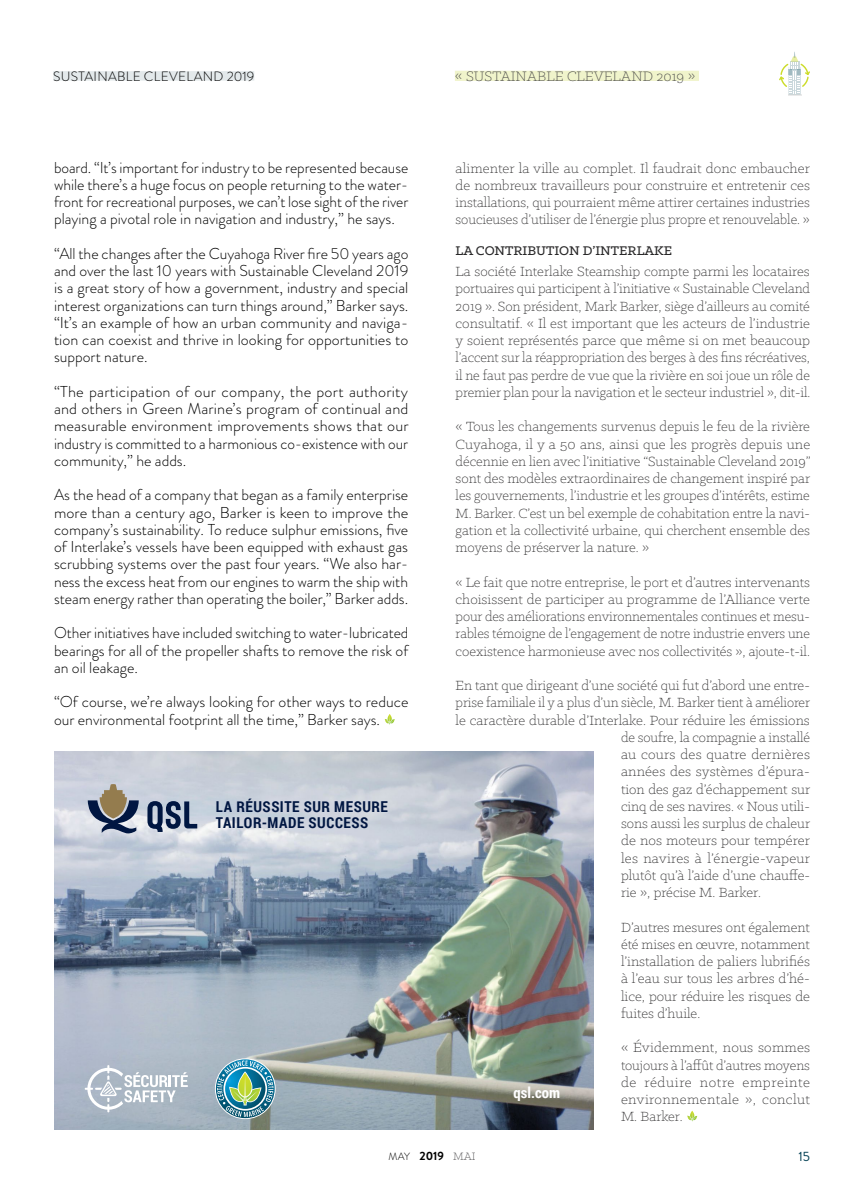
<style>
.page{position:relative;width:864px;height:1188px;background:#fff}
.page>*{position:absolute;margin:0;border:0;box-sizing:border-box;transform-origin:0 0}
.t1{font:300 15.75px/17.2px "Brandon Grotesque";color:#000;text-align:justify}
.t2{font:300 15.45px "Klinic Slab";color:#414042}
.t3{font:300 15px/17.2px "Klinic Slab";color:#292829;text-align:justify}
.t4{font:700 15px/15.8px "Roboto Condensed";letter-spacing:.04em;color:#001641}
.t5{font:700 15px "Roboto Condensed";letter-spacing:.005em;color:#fff}
.t6{font:500 14.25px "Klinic Slab";color:#292829}
.t7{font:300 13.5px "Brandon Grotesque";letter-spacing:.02em;color:#000}
.t8{font:13.5px "Brandon Grotesque";color:#003e52}
.t9{font:700 12px "Brandon Grotesque";color:#000}
.s1{font-weight:300;font-size:10.5px}
.s2{font-family:"Klinic Slab";font-weight:300;color:#414042}
</style>
<div class="page">
<div style="left:455px;top:71px;width:244px;height:10px;background:#f0f4cb"></div>
<div style="left:53px;top:71px;width:201px;height:10px;background:#e3e9eb"></div>
<svg style="left:687px;top:1111px;width:10px;height:10px"></svg>
<svg style="left:385px;top:714px;width:10px;height:10px"></svg>
<svg style="left:779px;top:52px;width:31px;height:44px"></svg>
<img style="left:54px;top:752px;width:540px;height:378px">
<svg style="left:88px;top:784px;width:51px;height:49px;background:#8a8d92"></svg>
<svg style="left:147px;top:801px;width:50px;height:31px;background:#6c7b95"></svg>
<svg style="left:85px;top:1065px;width:103px;height:47px"></svg>
<img style="left:216px;top:1059px;width:59px;height:59px">
<p class="t7" style="left:53px;top:67px;width:203px">SUSTAINABLE CLEVELAND 2019</p>
<p class="t2" style="left:455px;top:66px;width:242px">« SUSTAINABLE CLEVELAND 2019 »</p>
<p class="t1" style="left:54px;top:159px;width:356px">board. “It’s important for industry to be represented because while there’s a huge focus on people returning to the water&shy;front for recreational purposes, we can’t lose sight of the river playing a pivotal role in navigation and industry,” he says.</p>
<p class="t1" style="left:54px;top:245px;width:356px">“All the changes after the Cuyahoga River fire 50 years ago and over the last 10 years with Sustainable Cleveland 2019 is a great story of how a government, industry and special interest organizations can turn things around,” Barker says. “It’s an example of how an urban community and naviga&shy;tion can coexist and thrive in looking for opportunities to support nature.</p>
<p class="t1" style="left:54px;top:383px;width:356px">“The participation of our company, the port authority and others in Green Marine’s program of continual and measurable environment improvements shows that our industry is committed to a harmonious co-existence with our community,” he adds.</p>
<p class="t1" style="left:54px;top:486px;width:356px">As the head of a company that began as a family enterprise more than a century ago, Barker is keen to improve the company’s sustainability. To reduce sulphur emissions, five of Interlake’s vessels have been equipped with exhaust gas scrubbing systems over the past four years. “We also har&shy;ness the excess heat from our engines to warm the ship with steam energy rather than operating the boiler,” Barker adds.</p>
<p class="t1" style="left:54px;top:624px;width:356px">Other initiatives have included switching to water-lubricated bearings for all of the propeller shafts to remove the risk of an oil leakage.</p>
<p class="t1" style="left:54px;top:693px;width:356px">“Of course, we’re always looking for other ways to reduce our environmental footprint all the time,” Barker says.</p>
<p class="t4" style="left:216px;top:799px;width:174px">LA RÉUSSITE SUR MESURE<br>TAILOR-MADE SUCCESS</p>
<p class="t3" style="left:456px;top:159px;width:356px">alimenter la ville au complet. Il faudrait donc embaucher de nombreux travailleurs pour construire et entretenir ces installations, qui pourraient même attirer certaines industries soucieuses d’utiliser de l’énergie plus propre et renouvelable. »</p>
<p class="t6" style="left:456px;top:241px;width:218px">LA CONTRIBUTION D’INTERLAKE</p>
<p class="t3" style="left:456px;top:262px;width:356px">La société Interlake Steamship compte parmi les locataires portuaires qui participent à l’initiative « Sustainable Cleveland 2019 ». Son président, Mark Barker, siège d’ailleurs au comité consultatif. « Il est important que les acteurs de l’industrie y soient représentés parce que même si on met beaucoup l’accent sur la réappropriation des berges à des fins récréatives, il ne faut pas perdre de vue que la rivière en soi joue un rôle de premier plan pour la navigation et le secteur industriel », dit-il.</p>
<p class="t3" style="left:456px;top:418px;width:356px">« Tous les changements survenus depuis le feu de la rivière Cuyahoga, il y a 50 ans, ainsi que les progrès depuis une décennie en lien avec l’initiative “Sustainable Cleveland 2019” sont des modèles extraordinaires de changement inspiré par les gouvernements, l’industrie et les groupes d’intérêts, estime M. Barker. C’est un bel exemple de cohabitation entre la navi&shy;gation et la collectivité urbaine, qui cherchent ensemble des moyens de préserver la nature. »</p>
<p class="t3" style="left:456px;top:573px;width:356px">« Le fait que notre entreprise, le port et d’autres intervenants choisissent de participer au programme de l’Alliance verte pour des améliorations environnementales continues et mesu&shy;rables témoigne de l’engagement de notre industrie envers une coexistence harmonieuse avec nos collectivités », ajoute-t-il.</p>
<p class="t3" style="left:456px;top:676px;width:356px">En tant que dirigeant d’une société qui fut d’abord une entre-</p>
<p class="t3" style="left:456px;top:694px;width:356px">prise familiale il y a plus d’un siècle, M. Barker tient à améliorer</p>
<p class="t3" style="left:456px;top:711px;width:356px">le caractère durable d’Interlake. Pour réduire les émissions</p>
<p class="t3" style="left:621px;top:728px;width:191px">de soufre, la compagnie a installé</p>
<p class="t3" style="left:621px;top:745px;width:190px">au cours des quatre dernières</p>
<p class="t3" style="left:621px;top:763px;width:191px">années des systèmes d’épura-</p>
<p class="t3" style="left:621px;top:780px;width:191px">tion des gaz d’échappement sur</p>
<p class="t3" style="left:621px;top:797px;width:191px">cinq de ses navires. « Nous utili-</p>
<p class="t3" style="left:621px;top:814px;width:191px">sons aussi les surplus de chaleur</p>
<p class="t3" style="left:621px;top:832px;width:191px">de nos moteurs pour tempérer</p>
<p class="t3" style="left:621px;top:849px;width:191px">les navires à l’énergie-vapeur</p>
<p class="t3" style="left:621px;top:866px;width:191px">plutôt qu’à l’aide d’une chauffe-</p>
<p class="t3" style="left:621px;top:883px;width:141px">rie », précise M. Barker.</p>
<p class="t3" style="left:621px;top:918px;width:191px">D’autres mesures ont également été mises en œuvre, notamment l’installation de paliers lubrifiés à l’eau sur tous les arbres d’hé&shy;lice, pour réduire les risques de fuites d’huile.</p>
<p class="t3" style="left:621px;top:1039px;width:191px">« Évidemment, nous sommes toujours à l’affût d’autres moyens de réduire notre empreinte environnementale », conclut M. Barker.</p>
<p class="t5" style="left:514px;top:1082px;width:48px">qsl.com</p>
<p class="t9" style="left:389px;top:1148px;width:89px"><span class="s1">MAY</span> 2019 <span class="s2">MAI</span></p>
<p class="t8" style="left:798px;top:1147px;width:13px">15</p>
</div>
